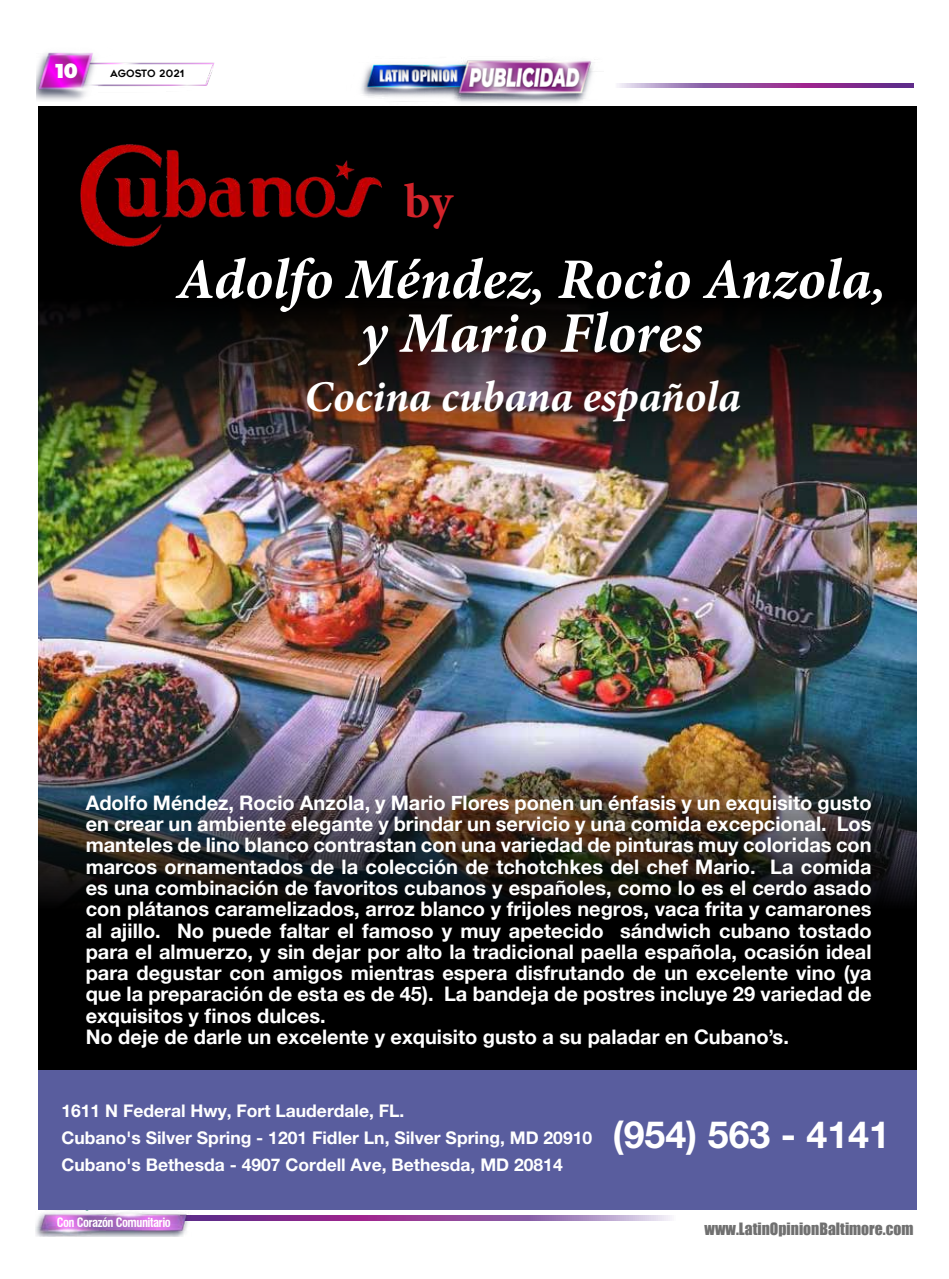
<style>
.page{position:relative;width:949px;height:1279px;background:#fff}
.page>*{position:absolute;margin:0;border:0;box-sizing:border-box;transform-origin:0 0}
.t1{font:italic 700 57.5px/53.8px "Minion Pro";color:#fff;text-align:center}
.t2{font:700 48.88px "Minion Pro";color:#d2232a}
.t3{font:italic 700 43.75px "Minion Pro";letter-spacing:-.005em;color:#fff}
.t4{font:700 37.5px "Helvetica Neue LT Pro";color:#fff}
.t5{font:700 20px/21.2px "Helvetica Neue";color:#fff}
.t6{font:900 20px "Montserrat";color:#fff}
.t7{font:700 17.5px/26.9px "Helvetica Neue LT Pro";color:#fff}
.t8{font:15.62px "Impact";color:#707070}
.t9{font:700 condensed 12.5px "Swiss 721 BT";letter-spacing:-.04em;color:#fff}
.t10{font:10px "Geometos";letter-spacing:.005em;color:#000}
</style>
<div class="page">
<img style="left:38px;top:52px;width:177px;height:13px">
<svg style="left:617px;top:84px;width:296px;height:4px"></svg>
<svg style="left:191px;top:1215px;width:481px;height:4px"></svg>
<img style="left:373px;top:60px;width:222px;height:43px">
<img style="left:35px;top:1210px;width:156px;height:25px">
<img style="left:39px;top:465px;width:877px;height:271px">
<img style="left:39px;top:106px;width:877px;height:359px">
<img style="left:39px;top:736px;width:877px;height:333px">
<img style="left:36px;top:65px;width:409px;height:240px">
<div style="left:39px;top:1069px;width:877px;height:140px;background:#595d9e"></div>
<p class="t6" style="left:55px;top:56px;width:24px">10</p>
<p class="t10" style="left:110px;top:68px;width:76px">AGOSTO 2021</p>
<h2 class="t2" style="left:404px;top:167px;width:50px">by</h2>
<h1 class="t1" style="left:177px;top:252px;width:711px">Adolfo Méndez, Rocio Anzola, y Mario Flores</h1>
<h3 class="t3" style="left:305px;top:366px;width:438px">Cocina cubana española</h3>
<p class="t5" style="left:86px;top:791px;width:787px">Adolfo Méndez, Rocio Anzola, y Mario Flores ponen un énfasis y un exquisito gusto en crear un ambiente elegante y brindar un servicio y una comida excepcional. Los manteles de lino blanco contrastan con una variedad de pinturas muy coloridas con marcos ornamentados de la colección de tchotchkes del chef Mario. La comida es una combinación de favoritos cubanos y españoles, como lo es el cerdo asado con plátanos caramelizados, arroz blanco y frijoles negros, vaca frita y camarones al ajillo. No puede faltar el famoso y muy apetecido sándwich cubano tostado para el almuerzo, y sin dejar por alto la tradicional paella española, ocasión ideal para degustar con amigos mientras espera disfrutando de un excelente vino (ya que la preparación de esta es de 45). La bandeja de postres incluye 29 variedad de exquisitos y finos dulces.<br>No deje de darle un excelente y exquisito gusto a su paladar en Cubano’s.</p>
<p class="t7" style="left:61px;top:1096px;width:532px">1611 N Federal Hwy, Fort Lauderdale, FL.<br>Cubano's Silver Spring - 1201 Fidler Ln, Silver Spring, MD 20910<br>Cubano's Bethesda - 4907 Cordell Ave, Bethesda, MD 20814</p>
<p class="t9" style="left:57px;top:1214px;width:116px">Con Corazón Comunitario</p>
<h3 class="t4" style="left:612px;top:1110px;width:279px">(954) 563 - 4141</h3>
<p class="t8" style="left:704px;top:1216px;width:210px">www.LatinOpinionBaltimore.com</p>
</div>
